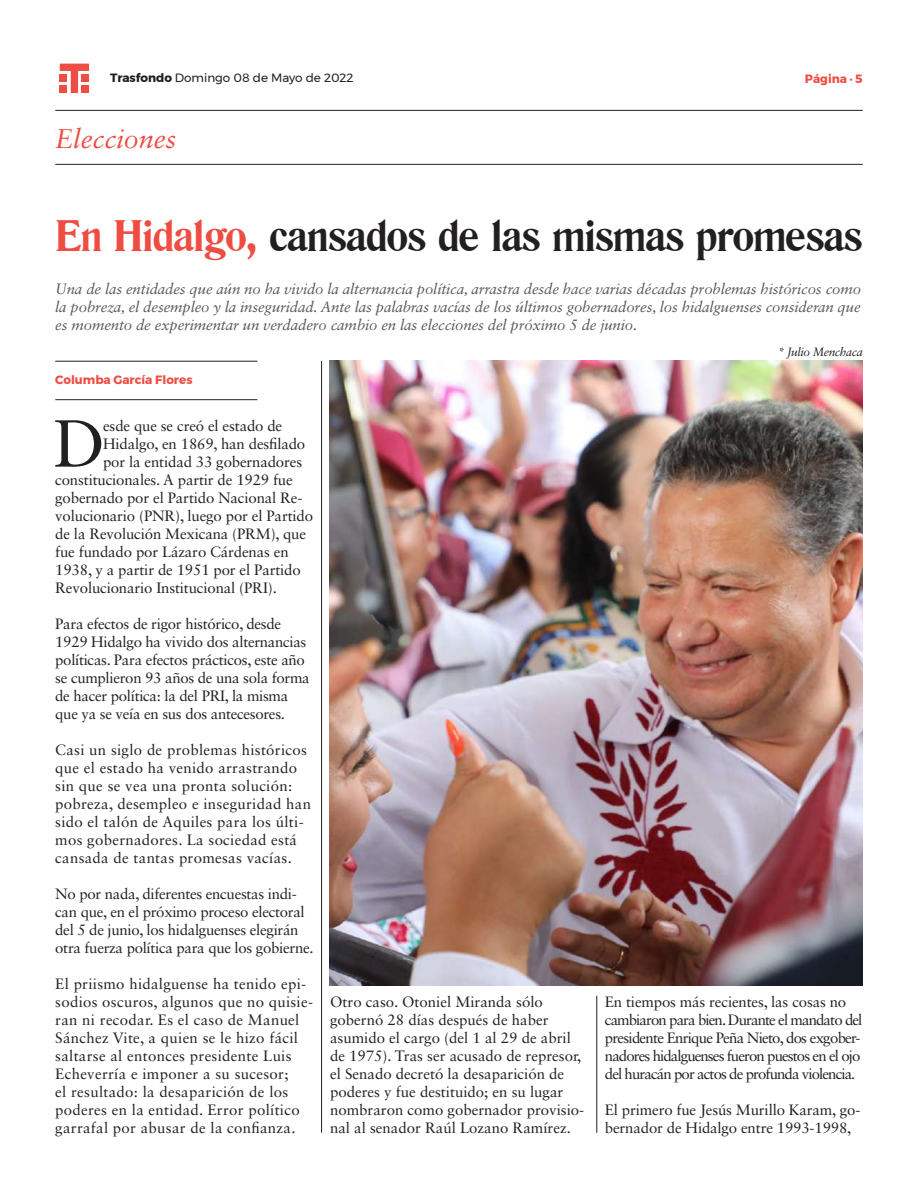
<style>
.page{position:relative;width:918px;height:1188px;background:#fff}
.page>*{position:absolute;margin:0;border:0;box-sizing:border-box;transform-origin:0 0}
.t1{font:66.6px "Sabon LT Std";color:#231f20}
.t2{font:700 42px "Romana BT";letter-spacing:-.03em;color:#231f20}
.t3{font:italic 27px "Sabon LT Std";color:#ef4d43}
.t4{font:15px/18px "Sabon LT Std";letter-spacing:-.01em;color:#231f20}
.t5{font:15px/18px "Sabon LT Std";letter-spacing:.02em;color:#231f20}
.t6{font:italic 15px/18px "Sabon LT Std";letter-spacing:-.01em;color:#57585a;text-align:justify}
.t7{font:15px/18px "Sabon LT Std";letter-spacing:-.06em;color:#231f20}
.t8{font:12px "Montserrat";color:#231f20}
.t9{font:700 12px "Montserrat";color:#ef4d43}
.t10{font:italic 12px "Sabon LT Std";letter-spacing:-.03em;color:#231f20}
.s1{font-weight:700}
.s2{color:#ef4d43}
</style>
<div class="page">
<hr style="left:55px;top:110px;width:808px;height:1px;background:#231f20">
<hr style="left:55px;top:164px;width:808px;height:1px;background:#231f20">
<svg style="left:60px;top:64px;width:29px;height:29px"></svg>
<div style="left:60px;top:86px;width:7px;height:7px;background:#ef4d43"></div>
<div style="left:60px;top:75px;width:7px;height:7px;background:#ef4d43"></div>
<div style="left:82px;top:86px;width:7px;height:7px;background:#ef4d43"></div>
<div style="left:82px;top:75px;width:7px;height:7px;background:#ef4d43"></div>
<img style="left:330px;top:361px;width:533px;height:625px">
<hr style="left:55px;top:361px;width:202px;height:1px;background:#231f20">
<hr style="left:55px;top:399px;width:202px;height:1px;background:#231f20">
<hr style="left:321px;top:361px;width:1px;height:772px;background:#231f20">
<hr style="left:596px;top:996px;width:1px;height:137px;background:#231f20">
<p class="t8" style="left:110px;top:69px;width:245px"><span class="s1">Trasfondo</span> Domingo 08 de Mayo de 2022</p>
<p class="t9" style="left:805px;top:69px;width:59px">Página · 5</p>
<h3 class="t3" style="left:55px;top:123px;width:123px">Elecciones</h3>
<h2 class="t2" style="left:55px;top:210px;width:809px"><span class="s2">En Hidalgo,</span> cansados de las mismas promesas</h2>
<p class="t6" style="left:55px;top:280px;width:807px">Una de las entidades que aún no ha vivido la alternancia política, arrastra desde hace varias décadas problemas históricos como la pobreza, el desempleo y la inseguridad. Ante las palabras vacías de los últimos gobernadores, los hidalguenses consideran que es momento de experimentar un verdadero cambio en las elecciones del próximo 5 de junio.</p>
<p class="t9" style="left:55px;top:370px;width:139px">Columba García Flores</p>
<h1 class="t1" style="left:53px;top:404px;width:53px">D</h1>
<p class="t4" style="left:103px;top:416px;width:181px">esde que se creó el estado de</p>
<p class="t4" style="left:103px;top:434px;width:204px">Hidalgo, en 1869, han desfilado</p>
<p class="t4" style="left:103px;top:452px;width:201px">por la entidad 33 gobernadores</p>
<p class="t4" style="left:55px;top:470px;width:239px">constitucionales. A partir de 1929 fue</p>
<p class="t4" style="left:55px;top:488px;width:249px">gobernado por el Partido Nacional Re-</p>
<p class="t4" style="left:55px;top:506px;width:259px">volucionario (PNR), luego por el Partido</p>
<p class="t4" style="left:55px;top:524px;width:252px">de la Revolución Mexicana (PRM), que</p>
<p class="t4" style="left:55px;top:542px;width:235px">fue fundado por Lázaro Cárdenas en</p>
<p class="t4" style="left:55px;top:560px;width:247px">1938, y a partir de 1951 por el Partido</p>
<p class="t4" style="left:55px;top:578px;width:223px">Revolucionario Institucional (PRI).</p>
<p class="t4" style="left:55px;top:614px;width:256px">Para efectos de rigor histórico, desde 1929 Hidalgo ha vivido dos alternancias políticas. Para efectos prácticos, este año se cumplieron 93 años de una sola forma de hacer política: la del PRI, la misma que ya se veía en sus dos antecesores.</p>
<p class="t5" style="left:55px;top:740px;width:257px">Casi un siglo de problemas históricos que el estado ha venido arrastrando sin que se vea una pronta solución: pobreza, desempleo e inseguridad han sido el talón de Aquiles para los últi&shy;mos gobernadores. La sociedad está cansada de tantas promesas vacías.</p>
<p class="t4" style="left:55px;top:884px;width:260px">No por nada, diferentes encuestas indi&shy;can que, en el próximo proceso electoral del 5 de junio, los hidalguenses elegirán otra fuerza política para que los gobierne.</p>
<p class="t5" style="left:55px;top:974px;width:259px">El priismo hidalguense ha tenido epi&shy;sodios oscuros, algunos que no quisie&shy;ran ni recodar. Es el caso de Manuel Sánchez Vite, a quien se le hizo fácil saltarse al entonces presidente Luis Echeverría e imponer a su sucesor;<br>el resultado: la desaparición de los poderes en la entidad. Error político garrafal por abusar de la confianza.</p>
<p class="t10" style="left:778px;top:345px;width:86px">* Julio Menchaca</p>
<p class="t4" style="left:330px;top:992px;width:256px">Otro caso. Otoniel Miranda sólo gobernó 28 días después de haber asumido el cargo (del 1 al 29 de abril de 1975). Tras ser acusado de represor, el Senado decretó la desaparición de poderes y fue destituido; en su lugar nombraron como gobernador provisio&shy;nal al senador Raúl Lozano Ramírez.</p>
<p class="t7" style="left:605px;top:992px;width:259px">En tiempos más recientes, las cosas no cambiaron para bien. Durante el mandato del presidente Enrique Peña Nieto, dos exgober&shy;nadores hidalguenses fueron puestos en el ojo del huracán por actos de profunda violencia.</p>
<p class="t4" style="left:605px;top:1100px;width:257px">El primero fue Jesús Murillo Karam, go&shy;bernador de Hidalgo entre 1993-1998,</p>
</div>
